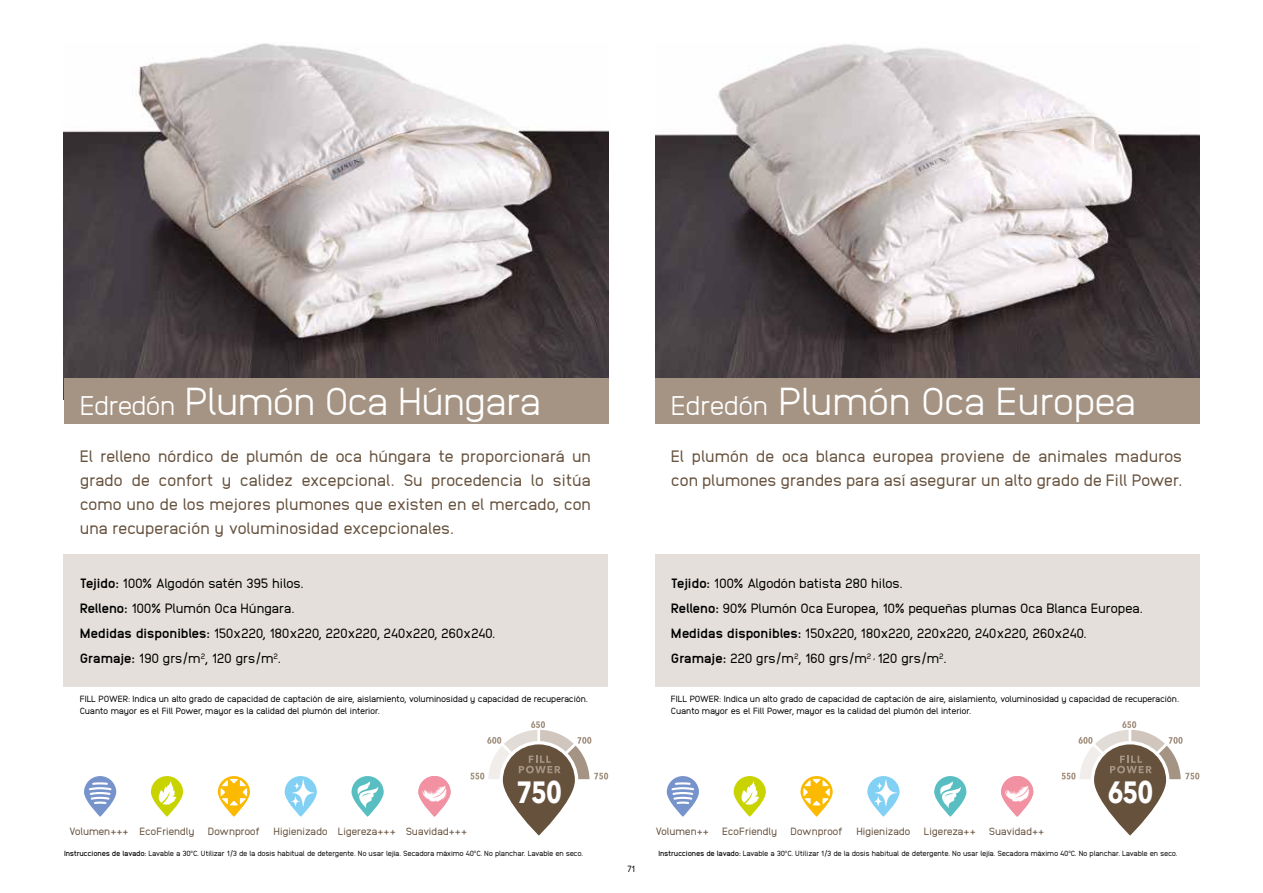
<style>
.page{position:relative;width:1263px;height:893px;background:#fff}
.page>*{position:absolute;margin:0;border:0;box-sizing:border-box;transform-origin:0 0}
.t1{font:300 39px "Anodina";letter-spacing:-.03em;color:#fff}
.t2{font:700 30.6px "Avenir Next";letter-spacing:-.04em;color:#fff;scale:.8 1}
.t3{font:16.5px/24px "Anodina";letter-spacing:-.02em;color:#66513d}
.t4{font:13.5px/25px "Anodina";letter-spacing:-.03em;color:#000}
.t5{font:10.5px "Anodina";letter-spacing:-.03em;color:#66513d}
.t6{font:9px/12px "Anodina";letter-spacing:-.02em;color:#000}
.t7{font:7.5px "Anodina";letter-spacing:-.03em;color:#000}
.s1{font-size:27px}
.s2{font-weight:800}
.s3{font-weight:700}
</style>
<div class="page">
<img style="left:655px;top:44px;width:544px;height:334px">
<div style="left:655px;top:378px;width:544px;height:46px;background:#a59483"></div>
<div style="left:655px;top:555px;width:544px;height:132px;background:#e4dfda"></div>
<svg style="left:800px;top:776px;width:33px;height:41px"></svg>
<svg style="left:803px;top:779px;width:27px;height:26px"></svg>
<svg style="left:734px;top:776px;width:32px;height:41px"></svg>
<svg style="left:741px;top:781px;width:18px;height:24px"></svg>
<svg style="left:667px;top:776px;width:32px;height:41px"></svg>
<svg style="left:670px;top:781px;width:26px;height:24px"></svg>
<svg style="left:867px;top:776px;width:32px;height:41px"></svg>
<svg style="left:874px;top:780px;width:23px;height:26px"></svg>
<svg style="left:934px;top:776px;width:32px;height:41px"></svg>
<svg style="left:937px;top:781px;width:24px;height:27px"></svg>
<svg style="left:1001px;top:776px;width:32px;height:41px"></svg>
<svg style="left:1004px;top:784px;width:26px;height:19px"></svg>
<svg style="left:1094px;top:744px;width:72px;height:92px;fill:#66513d"></svg>
<svg style="left:1061px;top:721px;width:138px;height:58px"></svg>
<img style="left:64px;top:43px;width:544px;height:335px">
<div style="left:64px;top:378px;width:544px;height:46px;background:#a59483"></div>
<div style="left:64px;top:555px;width:544px;height:132px;background:#e4dfda"></div>
<svg style="left:218px;top:776px;width:32px;height:41px"></svg>
<svg style="left:221px;top:779px;width:26px;height:26px"></svg>
<svg style="left:151px;top:776px;width:32px;height:41px"></svg>
<svg style="left:159px;top:781px;width:17px;height:24px"></svg>
<svg style="left:84px;top:776px;width:32px;height:41px"></svg>
<svg style="left:87px;top:781px;width:26px;height:24px"></svg>
<svg style="left:285px;top:776px;width:32px;height:41px"></svg>
<svg style="left:291px;top:780px;width:23px;height:26px"></svg>
<svg style="left:351px;top:776px;width:33px;height:41px"></svg>
<svg style="left:355px;top:781px;width:23px;height:27px"></svg>
<svg style="left:418px;top:776px;width:33px;height:41px"></svg>
<svg style="left:421px;top:784px;width:26px;height:19px"></svg>
<svg style="left:503px;top:744px;width:72px;height:92px;fill:#66513d"></svg>
<svg style="left:470px;top:721px;width:138px;height:58px"></svg>
<h1 class="t1" style="left:80px;top:373px;width:463px"><span class="s1">Edredón</span> Plumón Oca Húngara</h1>
<p class="t3" style="left:80px;top:444px;width:513px;text-align:justify">El relleno nórdico de plumón de oca húngara te proporcionará un grado de confort y calidez excepcional. Su procedencia lo sitúa como uno de los mejores plumones que existen en el mercado, con una recuperación y voluminosidad excepcionales.</p>
<h1 class="t1" style="left:671px;top:373px;width:467px"><span class="s1">Edredón</span> Plumón Oca Europea</h1>
<p class="t3" style="left:671px;top:444px;width:513px">El plumón de oca blanca europea proviene de animales maduros con plumones grandes para así asegurar un alto grado de Fill Power.</p>
<p class="t4" style="left:80px;top:570px;width:417px"><span class="s2">Tejido:</span> 100% Algodón satén 395 hilos.<br><span class="s2">Relleno:</span> 100% Plumón Oca Húngara.<br><span class="s2">Medidas disponibles:</span> 150x220, 180x220, 220x220, 240x220, 260x240.<br><span class="s2">Gramaje:</span> 190 grs/m<sup>2</sup>, 120 grs/m<sup>2</sup>.</p>
<p class="t6" style="left:80px;top:693px;width:510px">FILL POWER: Indica un alto grado de capacidad de captación de aire, aislamiento, voluminosidad y capacidad de recuperación.<br>Cuanto mayor es el Fill Power, mayor es la calidad del plumón del interior.</p>
<p class="t6" style="left:671px;top:693px;width:510px">FILL POWER: Indica un alto grado de capacidad de captación de aire, aislamiento, voluminosidad y capacidad de recuperación.<br>Cuanto mayor es el Fill Power, mayor es la calidad del plumón del interior.</p>
<p class="t4" style="left:671px;top:570px;width:474px"><span class="s2">Tejido:</span> 100% Algodón batista 280 hilos.<br><span class="s2">Relleno:</span> 90% Plumón Oca Europea, 10% pequeñas plumas Oca Blanca Europea.<br><span class="s2">Medidas disponibles:</span> 150x220, 180x220, 220x220, 240x220, 260x240.<br><span class="s2">Gramaje:</span> 220 grs/m<sup>2</sup>, 160 grs/m<sup>2</sup> <sup>,</sup> 120 grs/m<sup>2</sup>.</p>
<p class="t5" style="left:69px;top:824px;width:127px">Volumen+++ EcoFriendly</p>
<p class="t5" style="left:208px;top:824px;width:53px">Downproof</p>
<p class="t5" style="left:274px;top:824px;width:195px">Higienizado Ligereza+++ Suavidad+++</p>
<h2 class="t2" style="left:516px;top:766px;width:58px">750</h2>
<p class="t5" style="left:656px;top:824px;width:55px">Volumen++</p>
<p class="t5" style="left:722px;top:824px;width:56px">EcoFriendly</p>
<p class="t5" style="left:791px;top:824px;width:53px">Downproof</p>
<p class="t5" style="left:856px;top:824px;width:56px">Higienizado</p>
<p class="t5" style="left:924px;top:824px;width:122px">Ligereza++ Suavidad++</p>
<h2 class="t2" style="left:1108px;top:766px;width:58px">650</h2>
<p class="t7" style="left:64px;top:848px;width:521px"><span class="s3">Instrucciones de lavado:</span> Lavable a 30<sup>o</sup>C. Utilizar 1/3 de la dosis habitual de detergente. No usar lejía. Secadora máximo 40<sup>o</sup>C. No planchar. Lavable en seco.</p>
<p class="t7" style="left:658px;top:848px;width:521px"><span class="s3">Instrucciones de lavado:</span> Lavable a 30<sup>o</sup>C. Utilizar 1/3 de la dosis habitual de detergente. No usar lejía. Secadora máximo 40<sup>o</sup>C. No planchar. Lavable en seco.</p>
<p class="t6" style="left:627px;top:862px;width:9px">71</p>
</div>
